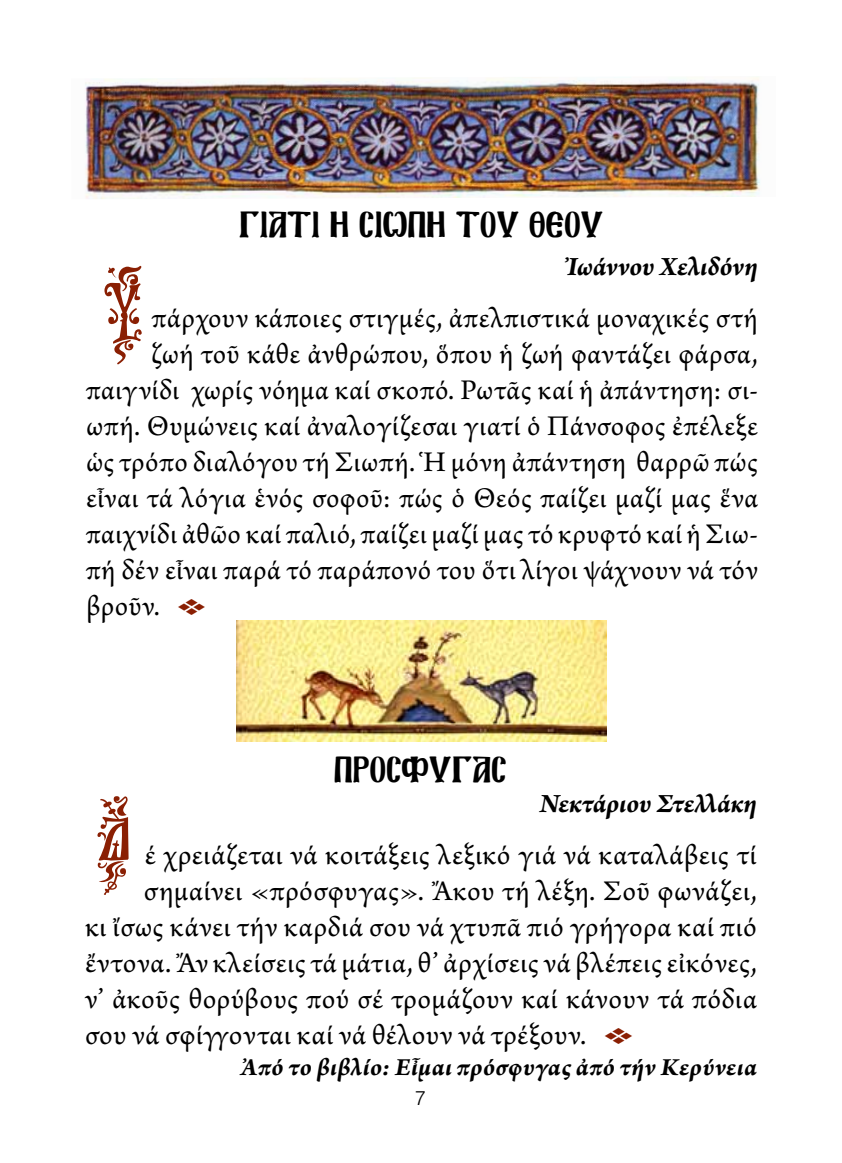
<style>
.page{position:relative;width:842px;height:1163px;background:#fff}
.page>*{position:absolute;margin:0;border:0;box-sizing:border-box;transform-origin:0 0}
.t1{font:100px "Mg Konstantinos Normal";color:#8a1f03}
.t2{font:32px "Mg Ekklisia Normal";color:#000}
.t3{font:30px "Arno Pro";letter-spacing:.02em;color:#000}
.t4{font:italic 700 28px "Arno Pro";letter-spacing:-.005em;color:#000}
.t5{font:italic 700 26px "Arno Pro";letter-spacing:.015em;color:#000}
.t6{font:300 20px "UB Helvetica";color:#000}
.s1{font-family:"Type Embellishments One Let Plain";font-size:24px;color:#8a1f03}
</style>
<div class="page">
<img style="left:85px;top:77px;width:675px;height:122px">
<img style="left:237px;top:620px;width:370px;height:121px">
<p class="t2" style="left:240px;top:212px;width:366px">GIATI H SIVpH TOY UEOY</p>
<p class="t4" style="left:564px;top:250px;width:195px">Ἰωάννου Χελιδόνη</p>
<h1 class="t1" style="left:104px;top:265px;width:44px">Y</h1>
<p class="t3" style="left:152px;top:300px;width:608px">πάρχουν κάποιες στιγμές, ἀπελπιστικά μοναχικές στή</p>
<p class="t3" style="left:151px;top:336px;width:608px">ζωή τοῦ κάθε ἀνθρώπου, ὅπου ἡ ζωή φαντάζει φάρσα,</p>
<p class="t3" style="left:86px;top:372px;width:673px">παιγνίδι χωρίς νόημα καί σκοπό. Ρωτᾶς καί ἡ ἀπάντηση: σι-</p>
<p class="t3" style="left:86px;top:408px;width:673px">ωπή. Θυμώνεις καί ἀναλογίζεσαι γιατί ὁ Πάνσοφος ἐπέλεξε</p>
<p class="t3" style="left:86px;top:444px;width:673px">ὡς τρόπο διαλόγου τή Σιωπή. Ἡ μόνη ἀπάντηση θαρρῶ πώς</p>
<p class="t3" style="left:86px;top:480px;width:673px">εἶναι τά λόγια ἑνός σοφοῦ: πώς ὁ Θεός παίζει μαζί μας ἕνα</p>
<p class="t3" style="left:86px;top:516px;width:673px">παιχνίδι ἀθῶο καί παλιό, παίζει μαζί μας τό κρυφτό καί ἡ Σιω-</p>
<p class="t3" style="left:86px;top:552px;width:673px">πή δέν εἶναι παρά τό παράπονό του ὅτι λίγοι ψάχνουν νά τόν</p>
<p class="t3" style="left:86px;top:588px;width:121px">βροῦν. <span class="s1">E</span></p>
<p class="t2" style="left:335px;top:756px;width:174px">pROSFYGAS</p>
<p class="t4" style="left:540px;top:786px;width:219px">Νεκτάριου Στελλάκη</p>
<h1 class="t1" style="left:97px;top:795px;width:38px">D</h1>
<p class="t3" style="left:145px;top:837px;width:614px">έ χρειάζεται νά κοιτάξεις λεξικό γιά νά καταλάβεις τί</p>
<p class="t3" style="left:144px;top:873px;width:614px">σημαίνει «πρόσφυγας». Ἄκου τή λέξη. Σοῦ φωνάζει,</p>
<p class="t3" style="left:85px;top:909px;width:673px">κι ἴσως κάνει τήν καρδιά σου νά χτυπᾶ πιό γρήγορα καί πιό</p>
<p class="t3" style="left:85px;top:945px;width:673px">ἔντονα. Ἄν κλείσεις τά μάτια, θ’ ἀρχίσεις νά βλέπεις εἰκόνες,</p>
<p class="t3" style="left:85px;top:981px;width:673px">ν’ ἀκοῦς θορύβους πού σέ τρομάζουν καί κάνουν τά πόδια</p>
<p class="t3" style="left:85px;top:1017px;width:550px">σου νά σφίγγονται καί νά θέλουν νά τρέξουν. <span class="s1">E</span></p>
<p class="t5" style="left:241px;top:1051px;width:517px">Ἀπό το βιβλίο: Εἶμαι πρόσφυγας ἀπό τήν Κερύνεια</p>
<p class="t6" style="left:415px;top:1085px;width:12px">7</p>
</div>
